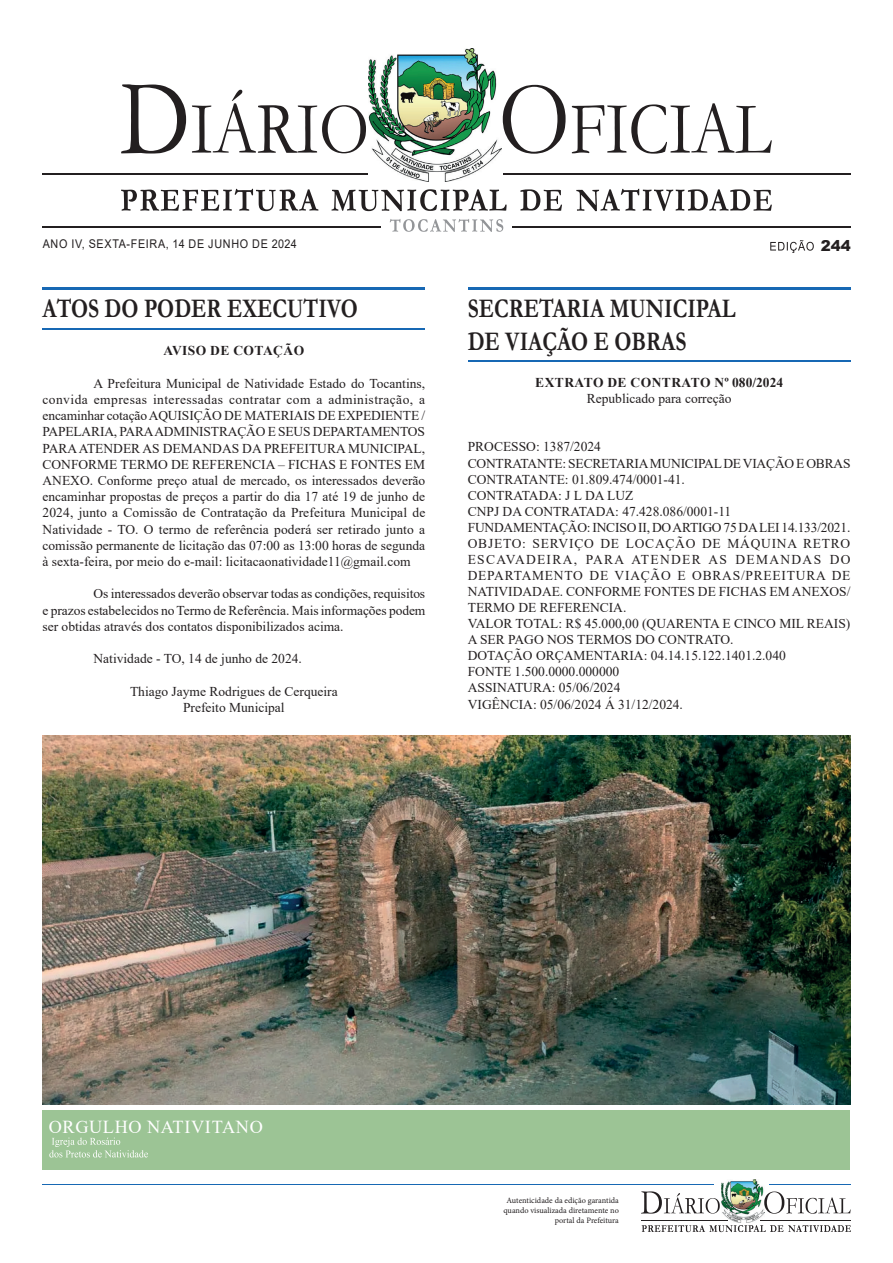
<style>
.page{position:relative;width:893px;height:1263px;background:#fff}
.page>*{position:absolute;margin:0;border:0;box-sizing:border-box;transform-origin:0 0}
.t1{font:700 27px/32.2px "Garamond";color:#231f20;scale:.8 1}
.t2{font:18.3px "Times New Roman";letter-spacing:.035em;color:#fff}
.t3{font:900 15px "Arial";color:#231f20}
.t4{font:13.5px/16px "Times New Roman";color:#231f20;text-align:justify}
.t5{font:700 13.5px "Times New Roman";letter-spacing:.035em;color:#231f20}
.t6{font:12px "Arial";letter-spacing:.065em;color:#231f20;scale:.9 1}
.t7{font:8.25px/9.9px "Minion Pro";color:#231f20;text-align:right}
</style>
<div class="page">
<hr style="left:512px;top:226px;width:338px;height:1px;background:#231f20">
<hr style="left:43px;top:226px;width:338px;height:1px;background:#231f20">
<hr style="left:43px;top:1184px;width:670px;height:1px;background:#1768b4">
<hr style="left:769px;top:1184px;width:82px;height:1px;background:#1768b4">
<svg style="left:390px;top:219px;width:113px;height:13px"></svg>
<img style="left:369px;top:48px;width:132px;height:134px">
<svg style="left:770px;top:240px;width:44px;height:13px"></svg>
<hr style="left:43px;top:174px;width:325px;height:1px;background:#231f20">
<hr style="left:503px;top:174px;width:347px;height:1px;background:#231f20">
<svg style="left:121px;top:189px;width:651px;height:22px"></svg>
<svg style="left:121px;top:84px;width:245px;height:70px"></svg>
<svg style="left:503px;top:85px;width:269px;height:69px"></svg>
<img style="left:721px;top:1180px;width:43px;height:42px">
<hr style="left:641px;top:1220px;width:87px;height:1px;background:#231f20">
<hr style="left:760px;top:1220px;width:90px;height:1px;background:#231f20">
<svg style="left:642px;top:1225px;width:209px;height:7px"></svg>
<svg style="left:641px;top:1191px;width:79px;height:22px"></svg>
<svg style="left:764px;top:1191px;width:87px;height:23px"></svg>
<hr style="left:43px;top:288px;width:382px;height:2px;background:#1768b4">
<hr style="left:43px;top:328px;width:382px;height:1px;background:#1768b4">
<img style="left:43px;top:736px;width:807px;height:368px">
<div style="left:43px;top:1110px;width:807px;height:59px;background:#9cc495"></div>
<svg style="left:49px;top:1137px;width:99px;height:20px"></svg>
<hr style="left:468px;top:288px;width:382px;height:2px;background:#1768b4">
<hr style="left:468px;top:360px;width:382px;height:1px;background:#1768b4">
<p class="t6" style="left:43px;top:236px;width:284px">ANO IV, SEXTA-FEIRA, 14 DE JUNHO DE 2024</p>
<p class="t3" style="left:821px;top:235px;width:32px">244</p>
<h1 class="t1" style="left:43px;top:293px;width:396px">ATOS DO PODER EXECUTIVO</h1>
<p class="t5" style="left:164px;top:341px;width:142px">AVISO DE COTAÇÃO</p>
<p class="t4" style="left:43px;top:375px;width:384px;text-indent:51px">A Prefeitura Municipal de Natividade Estado do Tocantins, convida empresas interessadas contratar com a administração, a encaminhar cotação AQUISIÇÃO DE MATERIAIS DE EXPEDIENTE / PAPELARIA, PARA ADMINISTRAÇÃO E SEUS DEPARTAMENTOS PARA ATENDER AS DEMANDAS DA PREFEITURA MUNICIPAL, CONFORME TERMO DE REFERENCIA – FICHAS E FONTES EM ANEXO. Conforme preço atual de mercado, os interessados deverão encaminhar propostas de preços a partir do dia 17 até 19 de junho de 2024, junto a Comissão de Contratação da Prefeitura Municipal de Natividade - TO. O termo de referência poderá ser retirado junto a comissão permanente de licitação das 07:00 as 13:00 horas de segunda à sexta-feira, por meio do e-mail: licitacaonatividade11@gmail.com</p>
<p class="t4" style="left:43px;top:585px;width:384px;text-indent:51px">Os interessados deverão observar todas as condições, requisitos e prazos estabelecidos no Termo de Referência. Mais informações podem ser obtidas através dos contatos disponibilizados acima.</p>
<p class="t4" style="left:94px;top:650px;width:210px">Natividade - TO, 14 de junho de 2024.</p>
<p class="t4" style="left:130px;top:683px;width:209px;text-align:center">Thiago Jayme Rodrigues de Cerqueira<br>Prefeito Municipal</p>
<h1 class="t1" style="left:468px;top:293px;width:336px">SECRETARIA MUNICIPAL<br>DE VIAÇÃO E OBRAS</h1>
<p class="t5" style="left:535px;top:373px;width:250px">EXTRATO DE CONTRATO Nº 080/2024</p>
<p class="t4" style="left:587px;top:390px;width:146px">Republicado para correção</p>
<p class="t4" style="left:468px;top:438px;width:384px;text-align:left">PROCESSO: 1387/2024<br>CONTRATANTE: SECRETARIA MUNICIPAL DE VIAÇÃO E OBRAS CONTRATANTE: 01.809.474/0001-41.<br>CONTRATADA: J L DA LUZ<br>CNPJ DA CONTRATADA: 47.428.086/0001-11<br>FUNDAMENTAÇÃO: INCISO II, DO ARTIGO 75 DA LEI 14.133/2021.<br>OBJETO: SERVIÇO DE LOCAÇÃO DE MÁQUINA RETRO ESCAVADEIRA, PARA ATENDER AS DEMANDAS DO DEPARTAMENTO DE VIAÇÃO E OBRAS/PREEITURA DE NATIVIDADAE. CONFORME FONTES DE FICHAS EM ANEXOS/ TERMO DE REFERENCIA.<br>VALOR TOTAL: R$ 45.000,00 (QUARENTA E CINCO MIL REAIS)<br>A SER PAGO NOS TERMOS DO CONTRATO.<br>DOTAÇÃO ORÇAMENTARIA: 04.14.15.122.1401.2.040<br>FONTE 1.500.0000.000000<br>ASSINATURA: 05/06/2024<br>VIGÊNCIA: 05/06/2024 Á 31/12/2024.</p>
<h2 class="t2" style="left:49px;top:1114px;width:216px">ORGULHO NATIVITANO</h2>
<p class="t7" style="left:503px;top:1195px;width:117px">Autenticidade da edição garantida quando visualizada diretamente no portal da Prefeitura</p>
</div>
